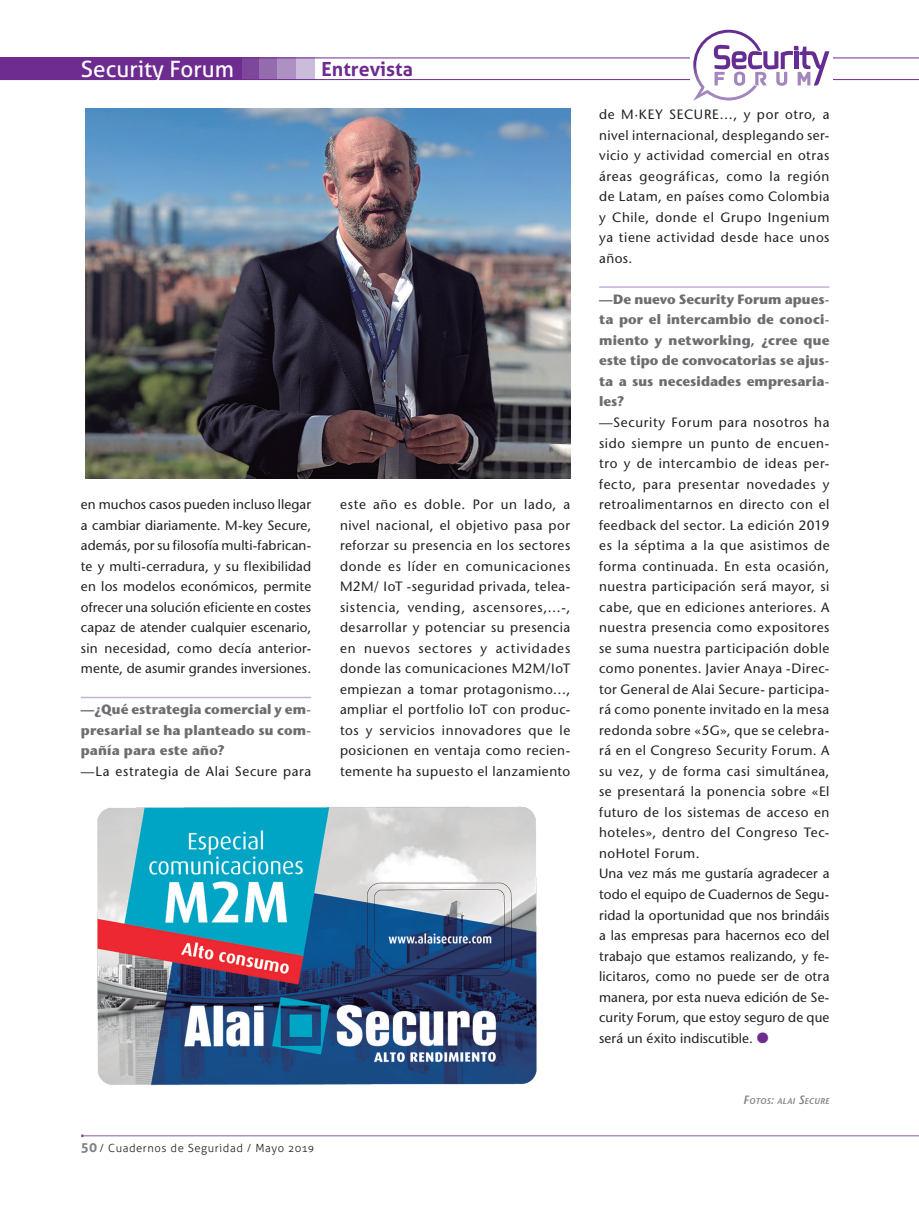
<style>
.page{position:relative;width:919px;height:1217px;background:#fff}
.page>*{position:absolute;margin:0;border:0;box-sizing:border-box;transform-origin:0 0}
.t1{font:22.5px "Aller";color:#fff}
.t2{font:700 19.5px "Aller";color:#6e2c91}
.t3{font:500 13.5px/20.5px "Stone Sans Std";letter-spacing:.035em;color:#231f20;text-align:justify}
.t4{font:700 13.5px/20.5px "Stone Sans Std";letter-spacing:.005em;color:#6c6d70;text-align:justify}
.t5{font:300 11.25px "Aller";letter-spacing:.05em;color:#231f20}
.t6{font:italic 600 8.4px "Stone Sans Std";letter-spacing:.02em;color:#808285}
.s1{font-weight:700;font-size:13.5px;color:#808285}
.s2{color:#6e2c91}
.s3{font-size:12px}
</style>
<div class="page">
<hr style="left:82px;top:1135px;width:836px;height:1px;background:#895ba6">
<svg style="left:0;top:30px;width:918px;height:71px"></svg>
<hr style="left:81px;top:696px;width:230px;height:2px;background:#c4b1d5">
<hr style="left:599px;top:286px;width:230px;height:2px;background:#c4b1d5">
<img style="left:97px;top:806px;width:440px;height:280px">
<img style="left:85px;top:109px;width:485px;height:370px">
<h1 class="t1" style="left:81px;top:55px;width:154px">Security Forum</h1>
<h2 class="t2" style="left:321px;top:57px;width:93px">Entrevista</h2>
<p class="t3" style="left:81px;top:494px;width:232px">en muchos casos pueden incluso llegar a cambiar diariamente. M-key Secure, además, por su filosofía multi-fabrican&shy;te y multi-cerradura, y su flexibilidad en los modelos económicos, permite ofrecer una solución eficiente en costes capaz de atender cualquier escenario, sin necesidad, como decía anterior&shy;mente, de asumir grandes inversiones.</p>
<p class="t4" style="left:81px;top:699px;width:232px">—¿Qué estrategia comercial y em&shy;presarial se ha planteado su com&shy;pañía para este año?</p>
<p class="t3" style="left:81px;top:760px;width:232px">—La estrategia de Alai Secure para</p>
<p class="t3" style="left:340px;top:494px;width:232px">este año es doble. Por un lado, a nivel nacional, el objetivo pasa por reforzar su presencia en los sectores donde es líder en comunicaciones M2M/ IoT -seguridad privada, telea&shy;sistencia, vending, ascensores,…-, desarrollar y potenciar su presencia en nuevos sectores y actividades donde las comunicaciones M2M/IoT empiezan a tomar protagonismo…, ampliar el portfolio IoT con produc&shy;tos y servicios innovadores que le posicionen en ventaja como recien&shy;temente ha supuesto el lanzamiento</p>
<p class="t5" style="left:81px;top:1140px;width:234px"><span class="s1">50</span> / Cuadernos de Seguridad / Mayo 2019</p>
<p class="t3" style="left:599px;top:104px;width:232px">de M·KEY SECURE…, y por otro, a nivel internacional, desplegando ser&shy;vicio y actividad comercial en otras áreas geográficas, como la región de Latam, en países como Colombia y Chile, donde el Grupo Ingenium ya tiene actividad desde hace unos años.</p>
<p class="t4" style="left:599px;top:289px;width:232px">—De nuevo Security Forum apues&shy;ta por el intercambio de conoci&shy;miento y networking, ¿cree que este tipo de convocatorias se ajus&shy;ta a sus necesidades empresaria&shy;les?</p>
<p class="t3" style="left:599px;top:412px;width:232px;text-align:left">—Security Forum para nosotros ha sido siempre un punto de encuen&shy;tro y de intercambio de ideas per&shy;fecto, para presentar novedades y retroalimentarnos en directo con el feedback del sector. La edición 2019 es la séptima a la que asistimos de forma continuada. En esta ocasión, nuestra participación será mayor, si cabe, que en ediciones anteriores. A nuestra presencia como expositores se suma nuestra participación doble como ponentes. Javier Anaya -Direc&shy;tor General de Alai Secure- participa&shy;rá como ponente invitado en la mesa redonda sobre «5G», que se celebra&shy;rá en el Congreso Security Forum. A su vez, y de forma casi simultánea, se presentará la ponencia sobre «El futuro de los sistemas de acceso en hoteles», dentro del Congreso Tec&shy;noHotel Forum.<br>Una vez más me gustaría agradecer a todo el equipo de Cuadernos de Segu&shy;ridad la oportunidad que nos brindáis a las empresas para hacernos eco del trabajo que estamos realizando, y fe&shy;licitaros, como no puede ser de otra manera, por esta nueva edición de Se&shy;curity Forum, que estoy seguro de que será un éxito indiscutible. <span class="s2">●</span></p>
<p class="t6" style="left:743px;top:1095px;width:88px"><span class="s3">F</span>OTOS<span class="s3">:</span> ALAI <span class="s3">S</span>ECURE</p>
</div>
